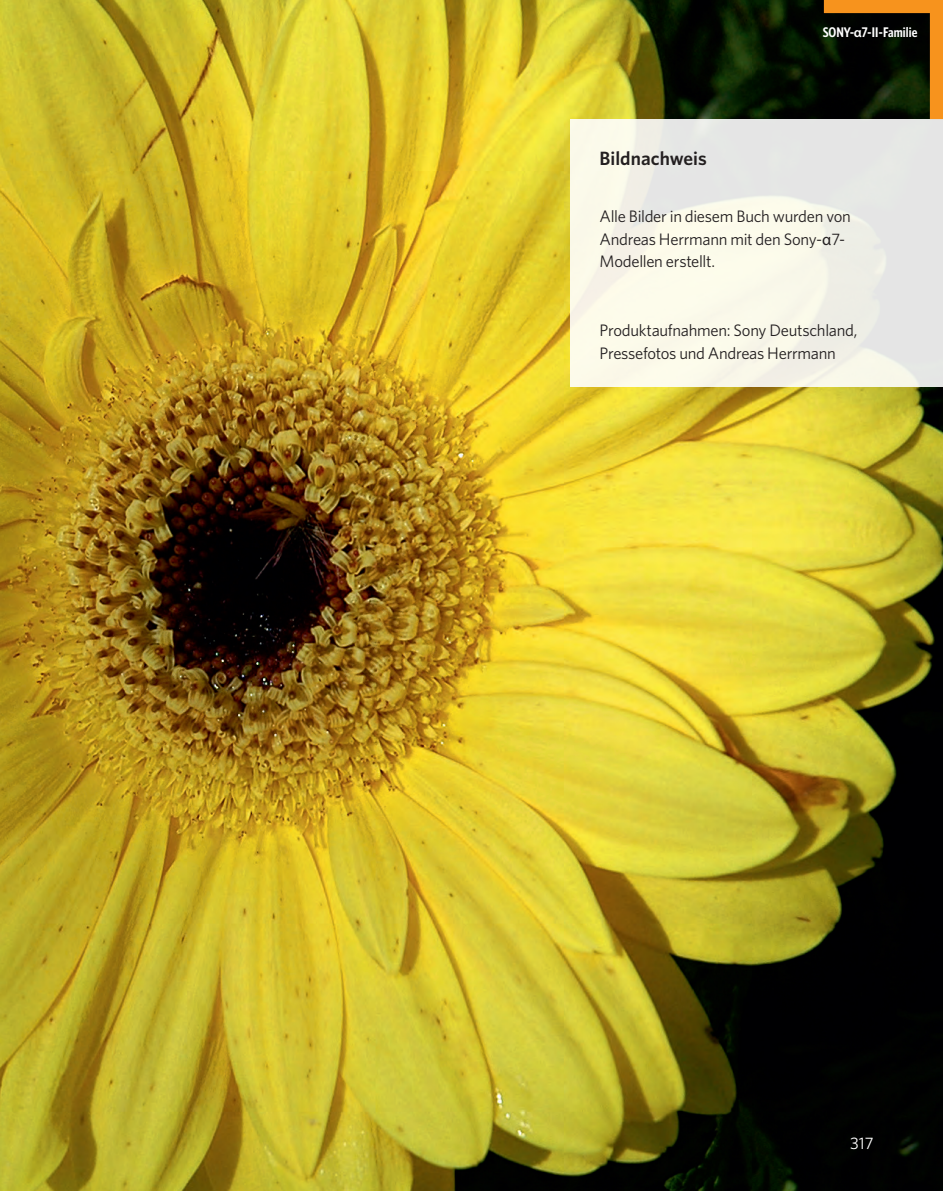
<style>
.page{position:relative;width:943px;height:1191px;background:#fff}
.page>*{position:absolute;margin:0;border:0;box-sizing:border-box;transform-origin:0 0}
.t1{font:600 19.25px "Whitney";color:#231f20}
.t2{font:16.62px/22.8px "Whitney";letter-spacing:-.015em;color:#231f20}
.t3{font:16.62px "Whitney";color:#fff}
.t4{font:600 14px "Whitney Condensed";letter-spacing:.005em;color:#fff}
.s1{font-family:"Myriad Pro"}
</style>
<div class="page">
<img style="left:0;top:0;width:942px;height:1191px">
<svg style="left:570px;top:119px;width:372px;height:268px;background:#f1f1e7"></svg>
<div style="left:929px;top:0;width:13px;height:119px;background:#f7931d"></div>
<div style="left:823px;top:0;width:119px;height:13px;background:#f7931d"></div>
<p class="t1" style="left:599px;top:146px;width:109px">Bildnachweis</p>
<p class="t4" style="left:822px;top:24px;width:96px">SONY-<span class="s1">α</span>7-II-Familie</p>
<p class="t2" style="left:599px;top:204px;width:253px">Alle Bilder in diesem Buch wurden von<br>Andreas Herrmann mit den Sony-<span class="s1">α</span>7-<br>Modellen erstellt.</p>
<p class="t2" style="left:599px;top:318px;width:259px">Produktaufnahmen: Sony Deutschland,<br>Pressefotos und Andreas Herrmann</p>
<p class="t3" style="left:850px;top:1133px;width:25px">317</p>
</div>
